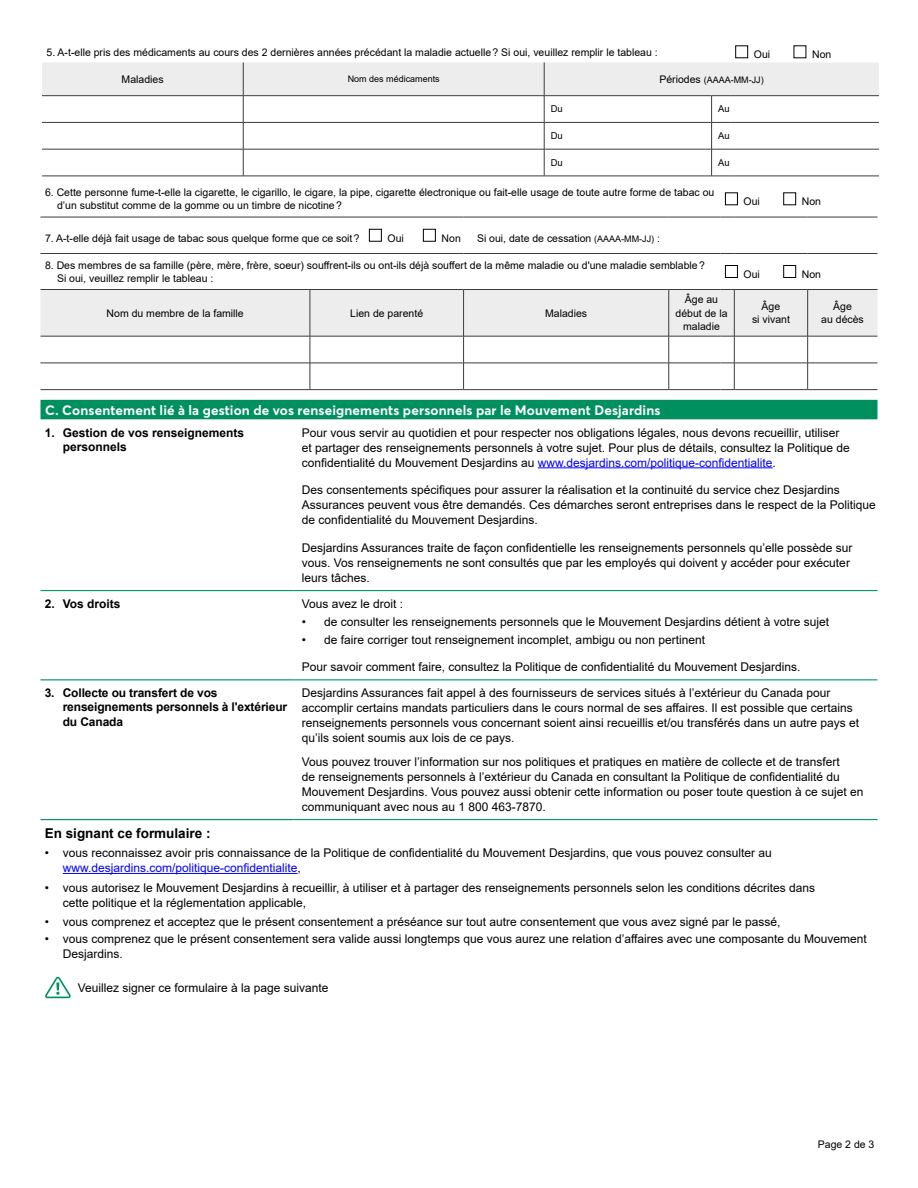
<style>
.page{position:relative;width:918px;height:1188px;background:#fff}
.page>*{position:absolute;margin:0;border:0;box-sizing:border-box;transform-origin:0 0}
.t1{font:700 13.5px "Desjardins Sans";letter-spacing:.015em;color:#fff}
.t2{font:700 13.5px "Arial";color:#000}
.t3{font:12px/15px "Arial";color:#000}
.t4{font:700 12px/14.4px "Arial";letter-spacing:-.01em;color:#000}
.t5{font:10.5px/13.5px "Arial";color:#000;text-align:center}
.t6{font:9.45px "Arial";color:#000}
.t7{font:9px "Arial";color:#000}
.s1{font-size:10.5px}
.s2{font-size:9px}
.s3{color:#00f}
</style>
<div class="page">
<div style="left:40px;top:400px;width:838px;height:19px;background:#00905f"></div>
<svg style="left:42px;top:62px;width:837px;height:115px"></svg>
<div style="left:735px;top:45px;width:13px;height:13px;border:1px solid #000"></div>
<hr style="left:40px;top:217px;width:270px;height:1px;background:#3c3c3b">
<hr style="left:310px;top:217px;width:154px;height:1px;background:#3c3c3b">
<hr style="left:464px;top:217px;width:205px;height:1px;background:#3c3c3b">
<hr style="left:669px;top:217px;width:52px;height:1px;background:#3c3c3b">
<svg style="left:721px;top:217px;width:13px;height:1px"></svg>
<hr style="left:734px;top:217px;width:74px;height:1px;background:#3c3c3b">
<hr style="left:808px;top:217px;width:69px;height:1px;background:#3c3c3b">
<hr style="left:40px;top:253px;width:270px;height:1px;background:#3c3c3b">
<hr style="left:310px;top:253px;width:154px;height:1px;background:#3c3c3b">
<hr style="left:464px;top:253px;width:205px;height:1px;background:#3c3c3b">
<hr style="left:669px;top:253px;width:52px;height:1px;background:#3c3c3b">
<svg style="left:721px;top:253px;width:13px;height:1px"></svg>
<hr style="left:734px;top:253px;width:74px;height:1px;background:#3c3c3b">
<hr style="left:808px;top:253px;width:69px;height:1px;background:#3c3c3b">
<svg style="left:40px;top:289px;width:838px;height:101px"></svg>
<div style="left:725px;top:192px;width:13px;height:13px;border:1px solid #000"></div>
<div style="left:783px;top:192px;width:13px;height:13px;border:1px solid #000"></div>
<div style="left:369px;top:229px;width:13px;height:13px;border:1px solid #000"></div>
<div style="left:423px;top:229px;width:13px;height:13px;border:1px solid #000"></div>
<div style="left:725px;top:265px;width:13px;height:13px;border:1px solid #000"></div>
<div style="left:783px;top:265px;width:13px;height:13px;border:1px solid #000"></div>
<hr style="left:40px;top:590px;width:253px;height:1px;background:#00996d">
<hr style="left:293px;top:590px;width:585px;height:1px;background:#00996d">
<hr style="left:293px;top:679px;width:585px;height:1px;background:#00996d">
<hr style="left:293px;top:819px;width:585px;height:1px;background:#00996d">
<hr style="left:40px;top:679px;width:253px;height:1px;background:#00905f">
<hr style="left:40px;top:819px;width:253px;height:1px;background:#00905f">
<hr style="left:538px;top:467px;width:235px;height:1px;background:#00f">
<hr style="left:63px;top:873px;width:235px;height:1px;background:#00f">
<svg style="left:45px;top:977px;width:26px;height:21px"></svg>
<p class="t5" style="left:46px;top:45px;width:613px">5. A-t-elle pris des médicaments au cours des 2 dernières années précédant la maladie actuelle? Si oui, veuillez remplir le tableau :</p>
<p class="t5" style="left:754px;top:48px;width:18px">Oui</p>
<p class="t5" style="left:812px;top:48px;width:21px">Non</p>
<p class="t5" style="left:122px;top:72px;width:44px">Maladies</p>
<p class="t7" style="left:348px;top:73px;width:94px">Nom des médicaments</p>
<p class="t7" style="left:659px;top:74px;width:106px"><span class="s1">Périodes</span> (AAAA-MM-JJ)</p>
<p class="t6" style="left:551px;top:103px;width:14px">Du</p>
<p class="t6" style="left:718px;top:103px;width:13px">Au</p>
<p class="t6" style="left:551px;top:129px;width:14px">Du</p>
<p class="t6" style="left:718px;top:129px;width:13px">Au</p>
<p class="t6" style="left:551px;top:156px;width:14px">Du</p>
<p class="t6" style="left:718px;top:156px;width:13px">Au</p>
<p class="t5" style="left:57px;top:185px;width:659px;text-align:left;text-indent:-12px">6. Cette personne fume-t-elle la cigarette, le cigarillo, le cigare, la pipe, cigarette électronique ou fait-elle usage de toute autre forme de tabac ou d’un substitut comme de la gomme ou un timbre de nicotine?</p>
<p class="t5" style="left:744px;top:195px;width:18px">Oui</p>
<p class="t5" style="left:802px;top:195px;width:21px">Non</p>
<p class="t5" style="left:45px;top:231px;width:316px">7. A-t-elle déjà fait usage de tabac sous quelque forme que ce soit?</p>
<p class="t5" style="left:388px;top:231px;width:18px">Oui</p>
<p class="t5" style="left:442px;top:231px;width:21px">Non</p>
<p class="t5" style="left:477px;top:231px;width:185px">Si oui, date de cessation <span class="s2">(AAAA-MM-JJ)</span> :</p>
<p class="t5" style="left:57px;top:258px;width:650px;text-align:left;text-indent:-12px">8. Des membres de sa famille (père, mère, frère, soeur) souffrent-ils ou ont-ils déjà souffert de la même maladie ou d'une maladie semblable?<br>Si oui, veuillez remplir le tableau :</p>
<p class="t5" style="left:744px;top:267px;width:18px">Oui</p>
<p class="t5" style="left:802px;top:267px;width:21px">Non</p>
<p class="t5" style="left:107px;top:306px;width:139px">Nom du membre de la famille</p>
<p class="t5" style="left:350px;top:306px;width:74px">Lien de parenté</p>
<p class="t5" style="left:545px;top:306px;width:44px">Maladies</p>
<p class="t5" style="left:676px;top:293px;width:53px">Âge au début de la maladie</p>
<p class="t5" style="left:752px;top:299px;width:39px">Âge<br>si vivant</p>
<p class="t5" style="left:821px;top:299px;width:44px">Âge<br>au décès</p>
<p class="t1" style="left:45px;top:402px;width:617px">C. Consentement lié à la gestion de vos renseignements personnels par le Mouvement Desjardins</p>
<p class="t4" style="left:63px;top:425px;width:183px;text-indent:-18px">1. Gestion de vos renseignements personnels</p>
<p class="t3" style="left:302px;top:425px;width:550px">Pour vous servir au quotidien et pour respecter nos obligations légales, nous devons recueillir, utiliser et partager des renseignements personnels à votre sujet. Pour plus de détails, consultez la Politique de confidentialité du Mouvement Desjardins au <span class="s3">www.desjardins.com/politique-confidentialite</span>.</p>
<p class="t3" style="left:302px;top:483px;width:576px">Des consentements spécifiques pour assurer la réalisation et la continuité du service chez Desjardins<br>Assurances peuvent vous être demandés. Ces démarches seront entreprises dans le respect de la Politique de confidentialité du Mouvement Desjardins.</p>
<p class="t3" style="left:302px;top:540px;width:552px">Desjardins Assurances traite de façon confidentielle les renseignements personnels qu’elle possède sur vous. Vos renseignements ne sont consultés que par les employés qui doivent y accéder pour exécuter leurs tâches.</p>
<p class="t4" style="left:45px;top:597px;width:77px">2. Vos droits</p>
<p class="t3" style="left:302px;top:596px;width:103px">Vous avez le droit :</p>
<p class="t3" style="left:302px;top:615px;width:529px">• de consulter les renseignements personnels que le Mouvement Desjardins détient à votre sujet</p>
<p class="t3" style="left:302px;top:632px;width:405px">• de faire corriger tout renseignement incomplet, ambigu ou non pertinent</p>
<p class="t3" style="left:302px;top:660px;width:500px">Pour savoir comment faire, consultez la Politique de confidentialité du Mouvement Desjardins.</p>
<p class="t4" style="left:63px;top:686px;width:226px;text-indent:-18px">3. Collecte ou transfert de vos renseignements personnels à l'extérieur du Canada</p>
<p class="t3" style="left:302px;top:685px;width:559px">Desjardins Assurances fait appel à des fournisseurs de services situés à l’extérieur du Canada pour accomplir certains mandats particuliers dans le cours normal de ses affaires. Il est possible que certains renseignements personnels vous concernant soient ainsi recueillis et/ou transférés dans un autre pays et qu’ils soient soumis aux lois de ce pays.</p>
<p class="t3" style="left:302px;top:754px;width:563px">Vous pouvez trouver l’information sur nos politiques et pratiques en matière de collecte et de transfert<br>de renseignements personnels à l’extérieur du Canada en consultant la Politique de confidentialité du Mouvement Desjardins. Vous pouvez aussi obtenir cette information ou poser toute question à ce sujet en communiquant avec nous au 1 800 463-7870.</p>
<p class="t2" style="left:45px;top:824px;width:167px">En signant ce formulaire :</p>
<p class="t3" style="left:63px;top:845px;width:711px;text-indent:-18px">• vous reconnaissez avoir pris connaissance de la Politique de confidentialité du Mouvement Desjardins, que vous pouvez consulter au <span class="s3">www.desjardins.com/politique-confidentialite</span>,</p>
<p class="t3" style="left:63px;top:880px;width:754px;text-indent:-18px">• vous autorisez le Mouvement Desjardins à recueillir, à utiliser et à partager des renseignements personnels selon les conditions décrites dans cette politique et la réglementation applicable,</p>
<p class="t3" style="left:45px;top:914px;width:737px">• vous comprenez et acceptez que le présent consentement a préséance sur tout autre consentement que vous avez signé par le passé,</p>
<p class="t3" style="left:63px;top:931px;width:806px;text-indent:-18px">• vous comprenez que le présent consentement sera valide aussi longtemps que vous aurez une relation d’affaires avec une composante du Mouvement<br>Desjardins.</p>
<p class="t3" style="left:78px;top:980px;width:252px">Veuillez signer ce formulaire à la page suivante</p>
<p class="t5" style="left:818px;top:1137px;width:58px">Page 2 de 3</p>
</div>
